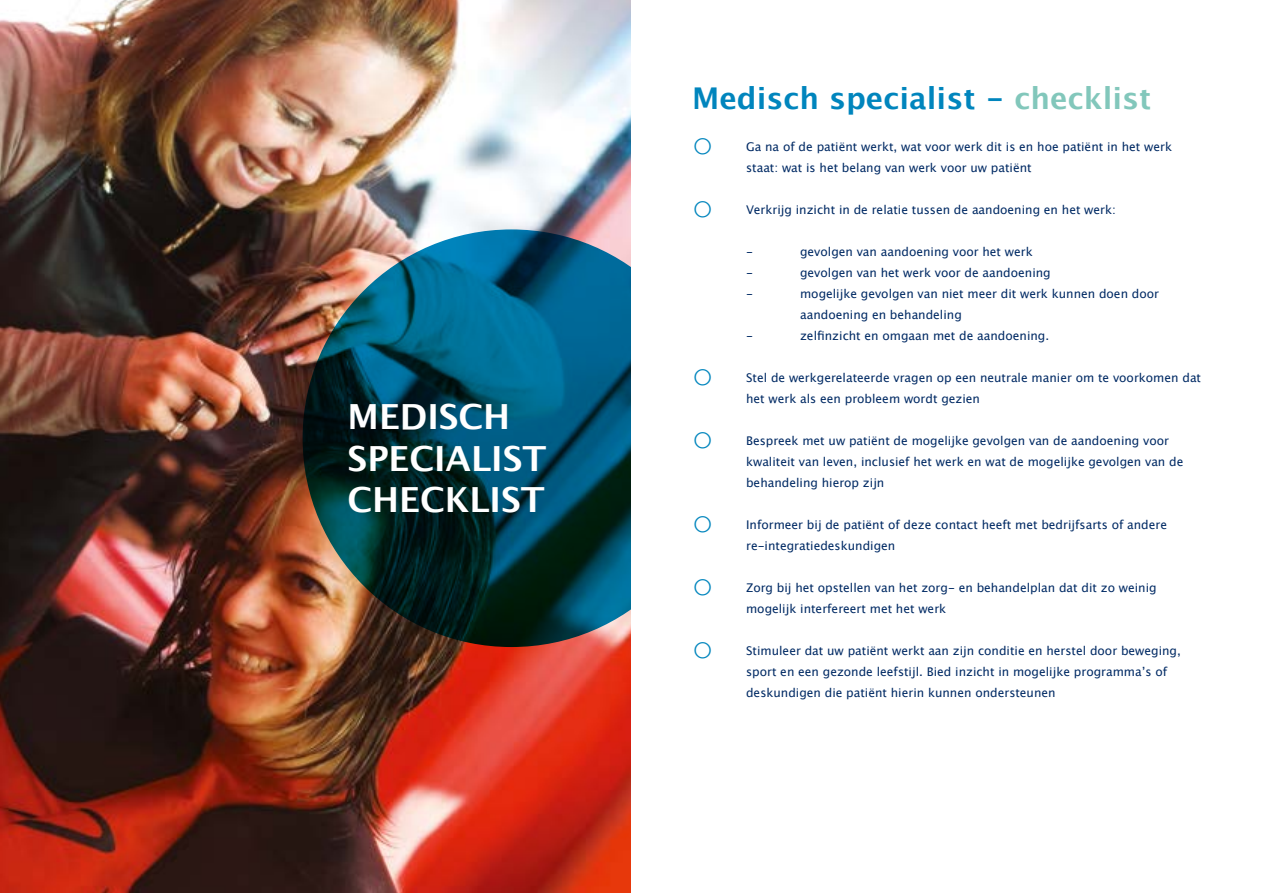
<style>
.page{position:relative;width:1263px;height:893px;background:#fff}
.page>*{position:absolute;margin:0;border:0;box-sizing:border-box;transform-origin:0 0}
.t1{font:700 34.65px/41.5px "Lucida Grande";color:#fff}
.t2{font:700 30px "Lucida Grande";color:#0085bd}
.t3{font:12px/21px "Lucida Grande";color:#002a64}
.s1{color:#82c7bb}
.s2{font-size:37.5px;color:#0085bd}
</style>
<div class="page">
<img style="left:0;top:0;width:631px;height:893px">
<svg style="left:303px;top:229px;width:417px;height:418px;background:#00455a"></svg>
<div style="left:631px;top:0;width:630px;height:893px;background:#fff"></div>
<h1 class="t1" style="left:348px;top:396px;width:200px">MEDISCH<br>SPECIALIST<br>CHECKLIST</h1>
<h2 class="t2" style="left:692px;top:73px;width:461px">Medisch specialist - <span class="s1">checklist</span></h2>
<p class="t3" style="left:746px;top:136px;width:427px;text-indent:-54px"><span class="s2">○</span> Ga na of de patiënt werkt, wat voor werk dit is en hoe patiënt in het werk staat: wat is het belang van werk voor uw patiënt</p>
<p class="t3" style="left:692px;top:199px;width:425px"><span class="s2">○</span> Verkrijg inzicht in de relatie tussen de aandoening en het werk:</p>
<p class="t3" style="left:746px;top:241px;width:8px">-</p>
<p class="t3" style="left:800px;top:241px;width:234px">gevolgen van aandoening voor het werk</p>
<p class="t3" style="left:746px;top:262px;width:8px">-</p>
<p class="t3" style="left:800px;top:262px;width:252px">gevolgen van het werk voor de aandoening</p>
<p class="t3" style="left:746px;top:283px;width:8px">-</p>
<p class="t3" style="left:800px;top:283px;width:360px">mogelijke gevolgen van niet meer dit werk kunnen doen door aandoening en behandeling</p>
<p class="t3" style="left:746px;top:325px;width:8px">-</p>
<p class="t3" style="left:800px;top:325px;width:251px">zelfinzicht en omgaan met de aandoening.</p>
<p class="t3" style="left:746px;top:367px;width:456px;text-indent:-54px"><span class="s2">○</span> Stel de werkgerelateerde vragen op een neutrale manier om te voorkomen dat het werk als een probleem wordt gezien</p>
<p class="t3" style="left:746px;top:430px;width:439px;text-indent:-54px"><span class="s2">○</span> Bespreek met uw patiënt de mogelijke gevolgen van de aandoening voor kwaliteit van leven, inclusief het werk en wat de mogelijke gevolgen van de behandeling hierop zijn</p>
<p class="t3" style="left:746px;top:514px;width:422px;text-indent:-54px"><span class="s2">○</span> Informeer bij de patiënt of deze contact heeft met bedrijfsarts of andere re-integratiedeskundigen</p>
<p class="t3" style="left:746px;top:577px;width:412px;text-indent:-54px"><span class="s2">○</span> Zorg bij het opstellen van het zorg- en behandelplan dat dit zo weinig mogelijk interfereert met het werk</p>
<p class="t3" style="left:746px;top:640px;width:436px;text-indent:-54px"><span class="s2">○</span> Stimuleer dat uw patiënt werkt aan zijn conditie en herstel door beweging, sport en een gezonde leefstijl. Bied inzicht in mogelijke programma’s of deskundigen die patiënt hierin kunnen ondersteunen</p>
</div>
